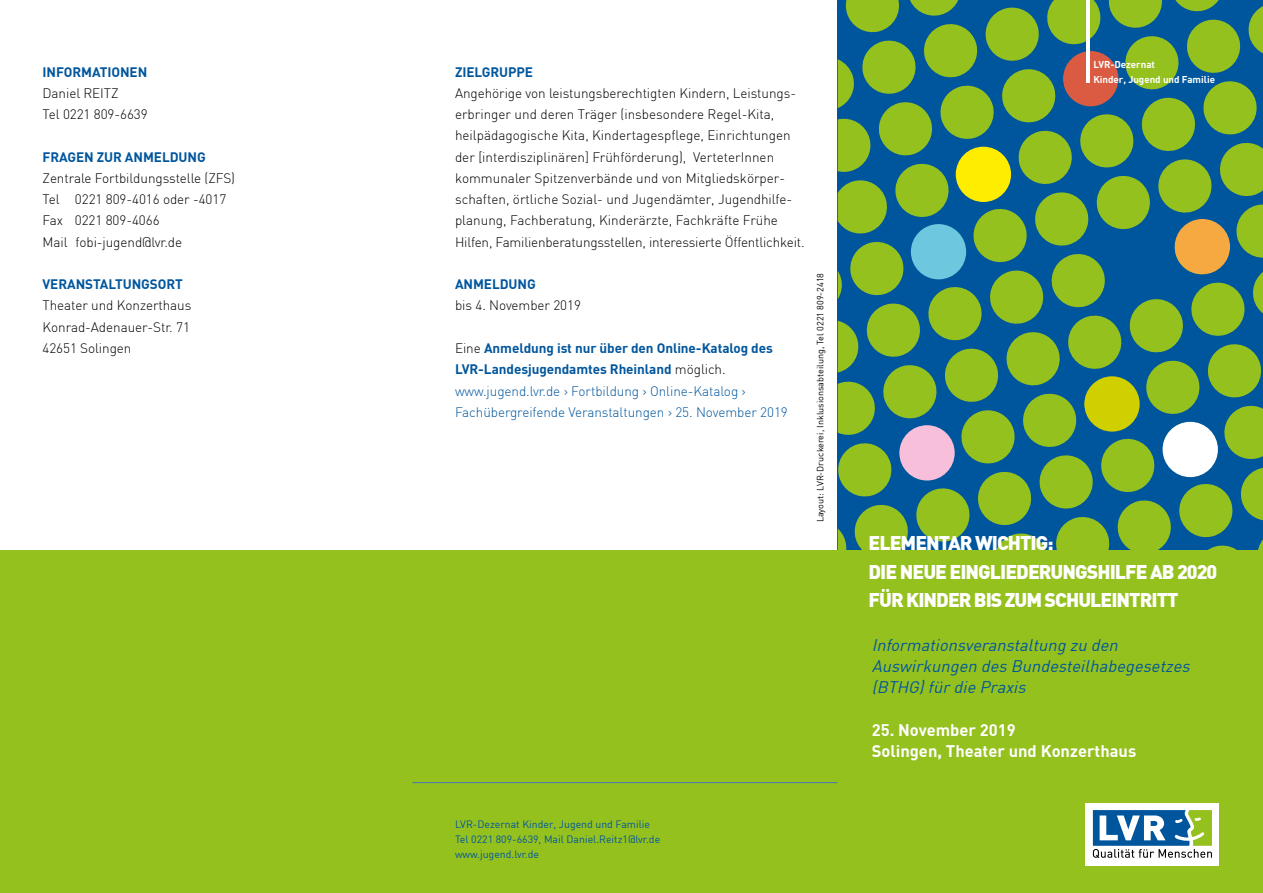
<style>
.page{position:relative;width:1263px;height:893px;background:#fff}
.page>*{position:absolute;margin:0;border:0;box-sizing:border-box;transform-origin:0 0}
.t1{font:900 19.5px/28.5px "DIN";letter-spacing:-.05em;color:#fff}
.t2{font:italic 16.5px/21.3px "DIN";color:#00569d}
.t3{font:700 16.5px/21.3px "DIN";color:#fff}
.t4{font:300 13.5px/21.3px "DIN";letter-spacing:-.005em;color:#000}
.t5{font:300 13.5px/21.3px "DIN";letter-spacing:-.005em;color:#00569d}
.t6{font:700 13.5px "DIN";letter-spacing:-.005em;color:#00569d}
.t7{font:10.5px/14.9px "DIN";color:#00569d}
.t8{font:700 9.75px/14.9px "DIN";color:#fff}
.t9{font:9px "DIN";color:#000}
.s1{color:#000}
.s2{font-weight:700}
</style>
<div class="page">
<svg style="left:837px;top:0;width:426px;height:550px;background:#4b8b5d"></svg>
<div style="left:0;top:550px;width:1263px;height:343px;background:#95c11f"></div>
<div style="left:956px;top:147px;width:55px;height:55px;background:#ffed00;border-radius:50%"></div>
<div style="left:911px;top:224px;width:55px;height:55px;background:#6cc7df;border-radius:50%"></div>
<div style="left:1084px;top:376px;width:56px;height:56px;background:#d0cf00;border-radius:50%"></div>
<div style="left:1175px;top:219px;width:55px;height:55px;background:#f7a941;border-radius:50%"></div>
<div style="left:899px;top:425px;width:56px;height:55px;background:#f7bfd9;border-radius:50%"></div>
<div style="left:1063px;top:51px;width:55px;height:55px;background:#da5b42;border-radius:50%"></div>
<div style="left:1162px;top:422px;width:56px;height:55px;background:#fff;border-radius:50%"></div>
<hr style="left:1086px;top:0;width:3px;height:83px;background:#fff">
<hr style="left:412px;top:782px;width:426px;height:1px;background:#4377b6">
<div style="left:1086px;top:803px;width:133px;height:62px;background:#fff"></div>
<svg style="left:1093px;top:810px;width:119px;height:48px"></svg>
<div style="left:1110px;top:233px;width:61px;height:61px;background:#00569d;border-radius:50%"></div>
<p class="t6" style="left:43px;top:63px;width:106px">INFORMATIONEN</p>
<p class="t4" style="left:43px;top:82px;width:107px">Daniel REITZ<br>Tel 0221 809-6639</p>
<p class="t6" style="left:43px;top:148px;width:165px">FRAGEN ZUR ANMELDUNG</p>
<p class="t4" style="left:43px;top:167px;width:194px">Zentrale Fortbildungsstelle (ZFS)<br>Tel 0221 809-4016 oder -4017<br>Fax 0221 809-4066<br>Mail fobi-jugend@lvr.de</p>
<p class="t6" style="left:43px;top:275px;width:142px">VERANSTALTUNGSORT</p>
<p class="t4" style="left:43px;top:295px;width:150px;text-align:justify">Theater und Konzerthaus Konrad-Adenauer-Str. 71<br>42651 Solingen</p>
<p class="t6" style="left:455px;top:63px;width:80px">ZIELGRUPPE</p>
<p class="t4" style="left:455px;top:82px;width:351px">Angehörige von leistungsberechtigten Kindern, Leistungs&shy;erbringer und deren Träger (insbesondere Regel-Kita, heilpädagogische Kita, Kindertagespflege, Einrichtungen der [interdisziplinären] Frühförderung), VerteterInnen kommunaler Spitzenverbände und von Mitgliedskörper&shy;schaften, örtliche Sozial- und Jugendämter, Jugendhilfe&shy;planung, Fachberatung, Kinderärzte, Fachkräfte Frühe Hilfen, Familienberatungsstellen, interessierte Öffentlichkeit.</p>
<p class="t6" style="left:455px;top:275px;width:82px">ANMELDUNG</p>
<p class="t4" style="left:455px;top:295px;width:127px">bis 4. November 2019</p>
<p class="t5" style="left:455px;top:337px;width:334px"><span class="s1">Eine</span> <span class="s2">Anmeldung ist nur über den Online-Katalog des LVR-Landesjugendamtes Rheinland</span> <span class="s1">möglich. </span>www.jugend.lvr.de › Fortbildung › Online-Katalog › Fachübergreifende Veranstaltungen › 25. November 2019</p>
<p class="t9" style="left:815px;top:522px;width:251px;rotate:-90deg">Layout: LVR-Druckerei, Inklusionsabteilung, Tel 0221 809-2418</p>
<p class="t7" style="left:455px;top:816px;width:207px">LVR-Dezernat Kinder, Jugend und Familie<br>Tel 0221 809-6639, Mail Daniel.Reitz1@lvr.de www.jugend.lvr.de</p>
<p class="t8" style="left:1093px;top:57px;width:123px">LVR-Dezernat<br>Kinder, Jugend und Familie</p>
<h1 class="t1" style="left:868px;top:528px;width:350px">ELEMENTAR WICHTIG:<br>DIE NEUE EINGLIEDERUNGSHILFE AB 2020<br>FÜR KINDER BIS ZUM SCHULEINTRITT</h1>
<p class="t2" style="left:872px;top:634px;width:324px">Informationsveranstaltung zu den<br>Auswirkungen des Bundesteilhabegesetzes (BTHG)fürdie Praxis</p>
<p class="t3" style="left:872px;top:718px;width:266px">25. November 2019<br>Solingen, Theater und Konzerthaus</p>
</div>
